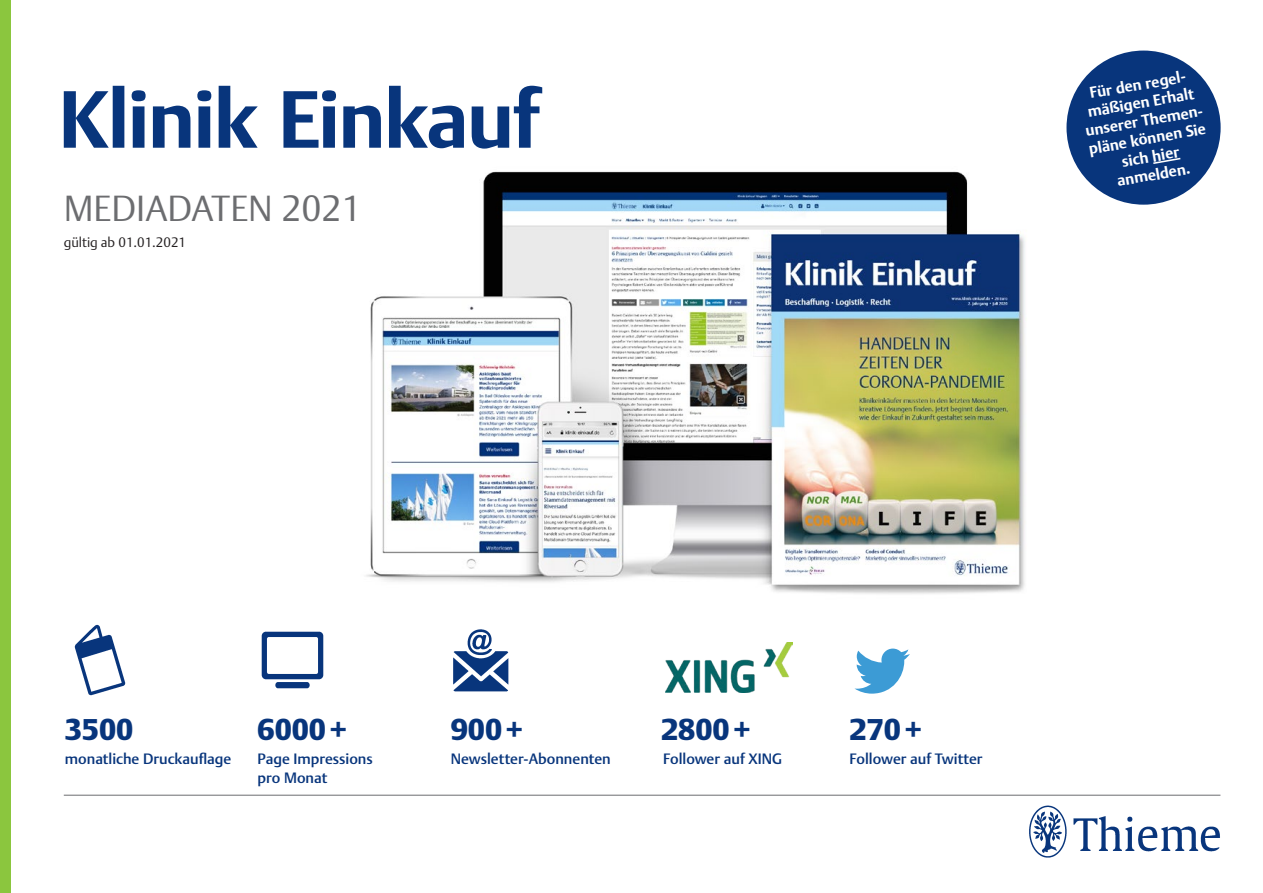
<style>
.page{position:relative;width:1263px;height:893px;background:#fff}
.page>*{position:absolute;margin:0;border:0;box-sizing:border-box;transform-origin:0 0}
.t1{font:300 36px "Thieme Argo 2011";color:#6c6d70}
.t2{font:900 29.85px "Thieme Argo 2011";color:#08357c}
.t3{font:700 15.3px/18.3px "Thieme Argo 2011";color:#fff;text-align:center}
.t4{font:500 14.85px/19.5px "Thieme Argo 2011";color:#08357c}
.t5{font:300 13.5px "Thieme Argo 2011";color:#231f20}
</style>
<div class="page">
<img style="left:1029px;top:805px;width:191px;height:53px">
<div style="left:0;top:0;width:11px;height:893px;background:#8bc63e"></div>
<img style="left:366px;top:171px;width:659px;height:423px">
<img style="left:453px;top:629px;width:56px;height:63px">
<img style="left:261px;top:631px;width:63px;height:58px">
<img style="left:74px;top:624px;width:52px;height:71px">
<img style="left:666px;top:643px;width:127px;height:49px">
<svg style="left:854px;top:649px;width:56px;height:45px"></svg>
<hr style="left:64px;top:795px;width:1156px;height:1px;background:#6c6d70">
<div style="left:1066px;top:51px;width:154px;height:154px;background:#08357c;border-radius:50%"></div>
<svg style="left:1153px;top:157px;width:28px;height:7px"></svg>
<svg style="left:64px;top:86px;width:478px;height:63px"></svg>
<h1 class="t1" style="left:64px;top:184px;width:299px">MEDIADATEN 2021</h1>
<p class="t5" style="left:64px;top:233px;width:124px">gültig ab 01.01.2021</p>
<p class="t3" style="left:1078px;top:86px;width:123px;rotate:-10deg">Für den regel&shy;mäßigen Erhalt unserer Themen&shy;pläne können Sie sich hier anmelden.</p>
<h2 class="t2" style="left:65px;top:710px;width:70px">3500</h2>
<p class="t4" style="left:65px;top:748px;width:168px">monatliche Druckauflage</p>
<h2 class="t2" style="left:258px;top:710px;width:91px">6000+</h2>
<p class="t4" style="left:258px;top:748px;width:117px">Page Impressions pro Monat</p>
<h2 class="t2" style="left:451px;top:710px;width:74px">900+</h2>
<p class="t4" style="left:451px;top:748px;width:162px">Newsletter-Abonnenten</p>
<h2 class="t2" style="left:661px;top:710px;width:91px">2800+</h2>
<p class="t4" style="left:663px;top:748px;width:120px">Follower auf XING</p>
<h2 class="t2" style="left:850px;top:710px;width:74px">270+</h2>
<p class="t4" style="left:850px;top:748px;width:134px">Follower auf Twitter</p>
</div>
